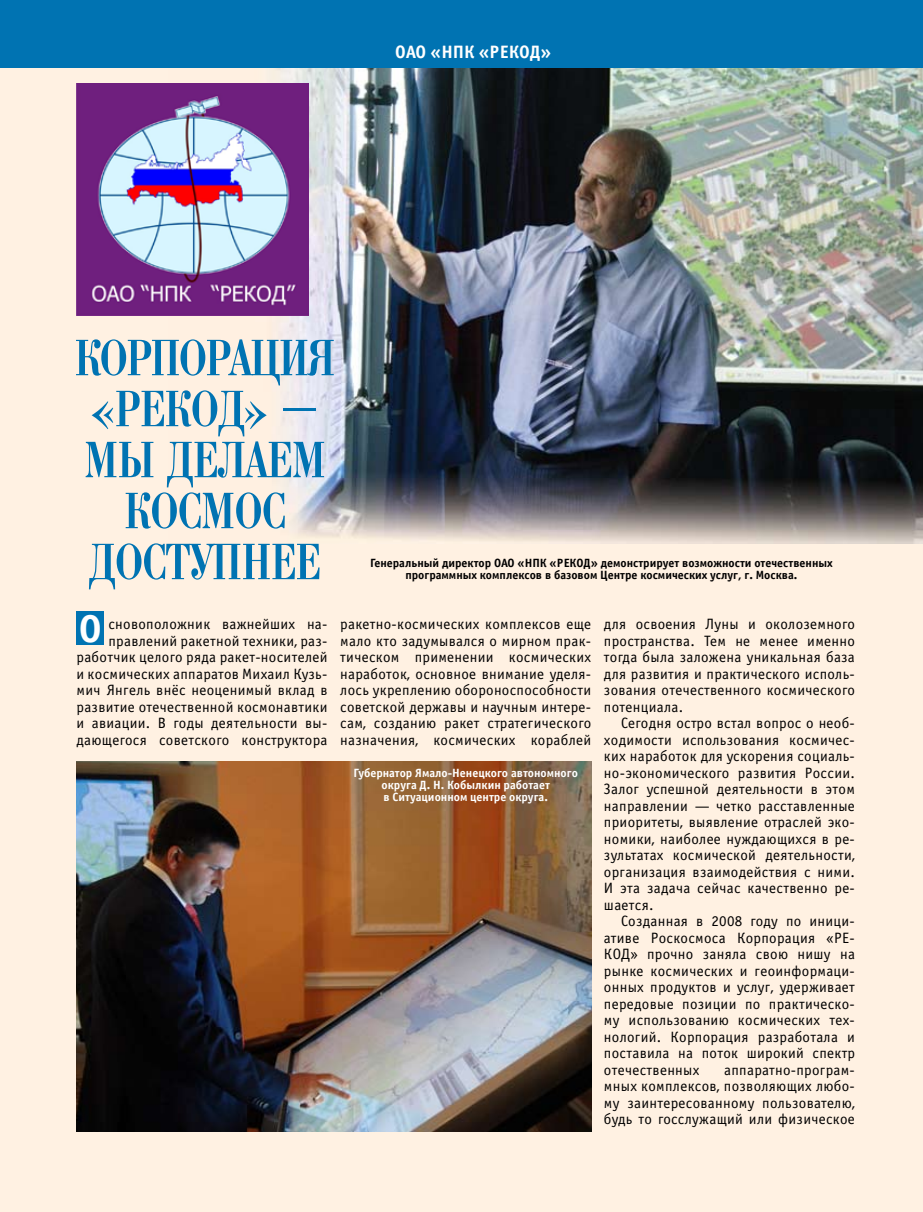
<style>
.page{position:relative;width:923px;height:1212px;background:#fff1e2}
.page>*{position:absolute;margin:0;border:0;box-sizing:border-box;transform-origin:0 0}
.t1{font:54px/51px "Bodoni Cond C";color:#0073b2;text-align:center}
.t2{font:700 38.85px "Officina Sans C";color:#fff}
.t3{font:700 18px "Officina Sans C";color:#fff}
.t4{font:15px/16.5px "Officina Sans C";letter-spacing:.02em;color:#000;text-align:justify}
.t5{font:700 12px/12px "Officina Sans C";color:#000;text-align:center}
.t6{font:700 12px/12px "Officina Sans C";color:#fff;text-align:center}
</style>
<div class="page">
<div style="left:77px;top:611px;width:27px;height:34px;background:#0073b2"></div>
<img style="left:168px;top:68px;width:755px;height:476px">
<img style="left:77px;top:761px;width:514px;height:370px">
<img style="left:77px;top:84px;width:231px;height:232px">
<div style="left:0;top:0;width:923px;height:68px;background:#0073b2"></div>
<p class="t3" style="left:395px;top:41px;width:11px">оао</p>
<p class="t3" style="left:430px;top:41px;width:23px">«нпк</p>
<p class="t3" style="left:479px;top:41px;width:22px">«рекод</p>
<p class="t3" style="left:540px;top:41px;width:12px">»</p>
<h1 class="t1" style="left:74px;top:333px;width:262px">Корпорация «РЕКОД» – мы делаем космос доступнее</h1>
<p class="t5" style="left:370px;top:557px;width:464px">Генеральный директор ОАО «НПК «РЕКОД» демонстрирует возможности отечественных программных комплексов в базовом Центре космических услуг, г. Москва.</p>
<h2 class="t2" style="left:79px;top:606px;width:25px">О</h2>
<p class="t4" style="left:77px;top:616px;width:252px;text-align:right">сновоположник важнейших на&shy;правлений ракетной техники, раз&shy;работчик целого ряда ракет-носителей и космических аппаратов Михаил Кузь&shy;мич Янгель внёс неоценимый вклад в развитие отечественной космонавтики и авиации. В годы деятельности вы&shy;дающегося советского конструктора</p>
<p class="t4" style="left:340px;top:616px;width:252px">ракетно-космических комплексов еще мало кто задумывался о мирном прак&shy;тическом применении космических наработок, основное внимание уделя&shy;лось укреплению обороноспособности советской державы и научным интере&shy;сам, созданию ракет стратегического назначения, космических кораблей</p>
<p class="t4" style="left:604px;top:616px;width:252px">для освоения Луны и околоземного пространства. Тем не менее именно тогда была заложена уникальная база для развития и практического исполь&shy;зования отечественного космического потенциала.</p>
<p class="t4" style="left:604px;top:715px;width:252px;text-indent:17px">Сегодня остро встал вопрос о необ&shy;ходимости использования космичес&shy;ких наработок для ускорения социаль&shy;но-экономического развития России.<br>Залог успешной деятельности в этом направлении — четко расставленные приоритеты, выявление отраслей эко&shy;номики, наиболее нуждающихся в ре&shy;зультатах космической деятельности, организация взаимодействия с ними.<br>И эта задача сейчас качественно ре&shy;шается.</p>
<p class="t4" style="left:604px;top:913px;width:252px;text-indent:17px">Созданная в 2008 году по иници&shy;ативе Роскосмоса Корпорация «РЕ-КОД» прочно заняла свою нишу на рынке космических и геоинформаци&shy;онных продуктов и услуг, удерживает передовые позиции по практическо&shy;му использованию космических тех&shy;нологий. Корпорация разработала и поставила на поток широкий спектр отечественных</p>
<p class="t6" style="left:353px;top:767px;width:226px">Губернатор Ямало-Ненецкого автономного округа Д. Н. Кобылкин работает<br>в Ситуационном центре округа.</p>
<p class="t4" style="left:604px;top:1062px;width:252px;text-indent:120px">аппаратно-програм&shy;мных комплексов, позволяющих любо&shy;му заинтересованному пользователю, будь то госслужащий или физическое</p>
</div>
